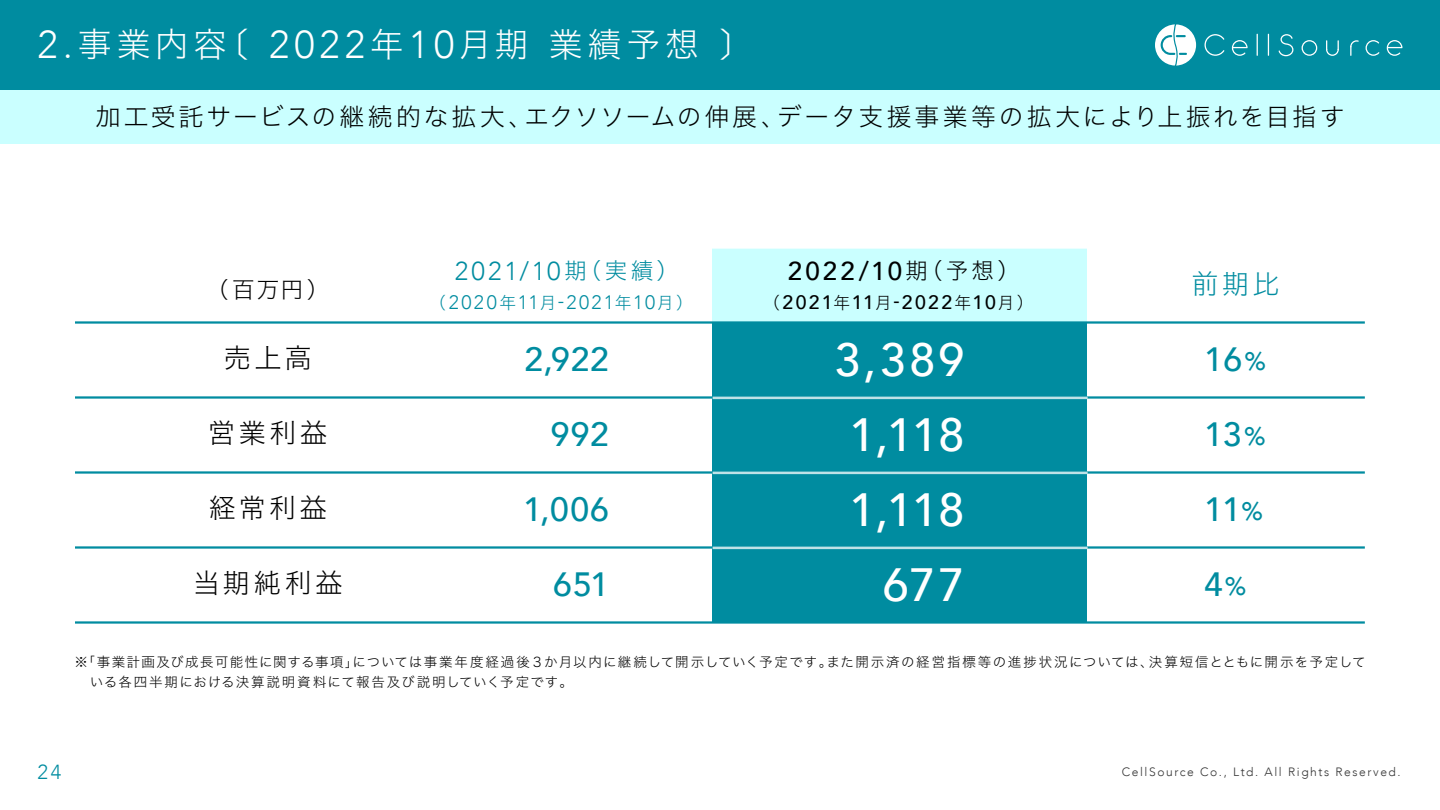
<style>
.page{position:relative;width:1440px;height:810px;background:#fff}
.page>*{position:absolute;margin:0;border:0;box-sizing:border-box;transform-origin:0 0}
.t1{font:500 46.58px/75px "Avenir";letter-spacing:.015em;color:#fff;text-align:right}
.t2{font:33.75px "Hiragino Sans W2";letter-spacing:.15em;color:#fff}
.t3{font:500 33.6px "Avenir";letter-spacing:.025em;color:#008ca0}
.t4{font:27px "Hiragino Sans W2";letter-spacing:.135em;color:#000}
.t5{font:27px "Hiragino Sans W2";color:#008ca0}
.t6{font:500 25.88px "Avenir";letter-spacing:.12em;color:#000}
.t7{font:300 25.88px "Avenir";letter-spacing:.115em;color:#008ca0}
.t8{font:24.75px "Hiragino Sans W2";letter-spacing:.1em;color:#000}
.t9{font:22.5px "Hiragino Sans W2";color:#000}
.t10{font:300 20.33px "Avenir";color:#008ca0}
.t11{font:500 19.42px "Avenir";letter-spacing:.12em;color:#000}
.t12{font:300 19.42px "Avenir";letter-spacing:.125em;color:#008ca0}
.t13{font:13.5px/20.2px "Hiragino Sans W2";letter-spacing:.095em;color:#000}
.t14{font:300 12.08px "Avenir";letter-spacing:.13em;color:#333}
.s1{font-family:"Avenir";font-weight:300;font-size:38.78px}
.s2{font-family:"Hiragino Sans W2";font-weight:400;font-size:22.5px}
.s3{font-family:"Hiragino Sans W2";font-weight:400;font-size:16.88px}
.s4{font-size:25.2px}
</style>
<div class="page">
<div style="left:0;top:0;width:1440px;height:90px;background:#008ca0"></div>
<svg style="left:1205px;top:34px;width:19px;height:22px"></svg>
<svg style="left:1257px;top:34px;width:1px;height:22px"></svg>
<svg style="left:1268px;top:34px;width:1px;height:22px"></svg>
<svg style="left:1302px;top:40px;width:15px;height:16px"></svg>
<svg style="left:1279px;top:34px;width:14px;height:22px"></svg>
<svg style="left:1366px;top:40px;width:13px;height:16px"></svg>
<svg style="left:1232px;top:40px;width:16px;height:16px"></svg>
<svg style="left:1387px;top:40px;width:16px;height:16px"></svg>
<svg style="left:1326px;top:40px;width:13px;height:16px"></svg>
<svg style="left:1350px;top:40px;width:9px;height:16px"></svg>
<svg style="left:1155px;top:24px;width:41px;height:42px"></svg>
<div style="left:0;top:90px;width:1440px;height:54px;background:#caffff"></div>
<div style="left:712px;top:248px;width:376px;height:74px;background:#caffff"></div>
<hr style="left:75px;top:246px;width:1290px;height:3px;background:#fff">
<hr style="left:75px;top:621px;width:1290px;height:3px;background:#008ca0">
<hr style="left:75px;top:546px;width:1290px;height:3px;background:#008ca0">
<hr style="left:75px;top:471px;width:1290px;height:3px;background:#008ca0">
<hr style="left:75px;top:396px;width:1290px;height:3px;background:#008ca0">
<hr style="left:75px;top:321px;width:1290px;height:3px;background:#008ca0">
<div style="left:712px;top:322px;width:376px;height:300px;background:#008ca0"></div>
<hr style="left:713px;top:547px;width:375px;height:2px;background:#bfe2e7">
<hr style="left:713px;top:472px;width:375px;height:2px;background:#bfe2e7">
<hr style="left:713px;top:397px;width:375px;height:2px;background:#bfe2e7">
<h2 class="t2" style="left:37px;top:14px;width:717px"><span class="s1">2.</span>事業内容〔 <span class="s1">2022</span>年<span class="s1">10</span>月期業績予想〕</h2>
<h3 class="t8" style="left:96px;top:94px;width:1251px">加工受託サービスの継続的な拡大、エクソソームの伸展、データ支援事業等の拡大により上振れを目指す</h3>
<h3 class="t9" style="left:206px;top:270px;width:124px">（百万円）</h3>
<h3 class="t7" style="left:455px;top:256px;width:226px">2021/10<span class="s2">期（実績）</span></h3>
<h3 class="t12" style="left:429px;top:291px;width:265px"><span class="s3">（</span>2020<span class="s3">年</span>11<span class="s3">月</span>-2021<span class="s3">年</span>10<span class="s3">月）</span></h3>
<h3 class="t6" style="left:788px;top:249px;width:234px">2022/10<span class="s2">期（予想）</span></h3>
<h3 class="t11" style="left:763px;top:286px;width:272px"><span class="s3">（</span>2021<span class="s3">年</span>11<span class="s3">月</span>-2022<span class="s3">年</span>10<span class="s3">月）</span></h3>
<h3 class="t5" style="left:1191px;top:260px;width:90px">前期比</h3>
<h3 class="t4" style="left:224px;top:334px;width:90px">売上高</h3>
<h3 class="t3" style="left:525px;top:330px;width:86px">2,922</h3>
<h3 class="t4" style="left:208px;top:409px;width:120px">営業利益</h3>
<h3 class="t3" style="left:551px;top:405px;width:60px">992</h3>
<h3 class="t4" style="left:209px;top:484px;width:119px">経常利益</h3>
<h3 class="t3" style="left:523px;top:480px;width:87px">1,006</h3>
<h3 class="t4" style="left:193px;top:559px;width:151px">当期純利益</h3>
<h3 class="t3" style="left:553px;top:555px;width:57px">651</h3>
<h1 class="t1" style="left:835px;top:320px;width:131px">3,389<br>1,118<br>1,118<br>677</h1>
<h3 class="t3" style="left:1204px;top:330px;width:64px">16<span class="s4">%</span></h3>
<h3 class="t3" style="left:1204px;top:405px;width:63px">13<span class="s4">%</span></h3>
<h3 class="t3" style="left:1204px;top:480px;width:60px">11<span class="s4">%</span></h3>
<h3 class="t3" style="left:1204px;top:555px;width:44px">4<span class="s4">%</span></h3>
<p class="t13" style="left:74px;top:650px;width:1293px">※「事業計画及び成長可能性に関する事項」については事業年度経過後３か月以内に継続して開示していく予定です。また開示済の経営指標等の進捗状況については、決算短信とともに開示を予定して　いる各四半期における決算説明資料にて報告及び説明していく予定です。</p>
<h3 class="t10" style="left:37px;top:760px;width:25px">24</h3>
<p class="t14" style="left:1122px;top:765px;width:280px">CellSource Co., Ltd. All Rights Reserved.</p>
</div>
